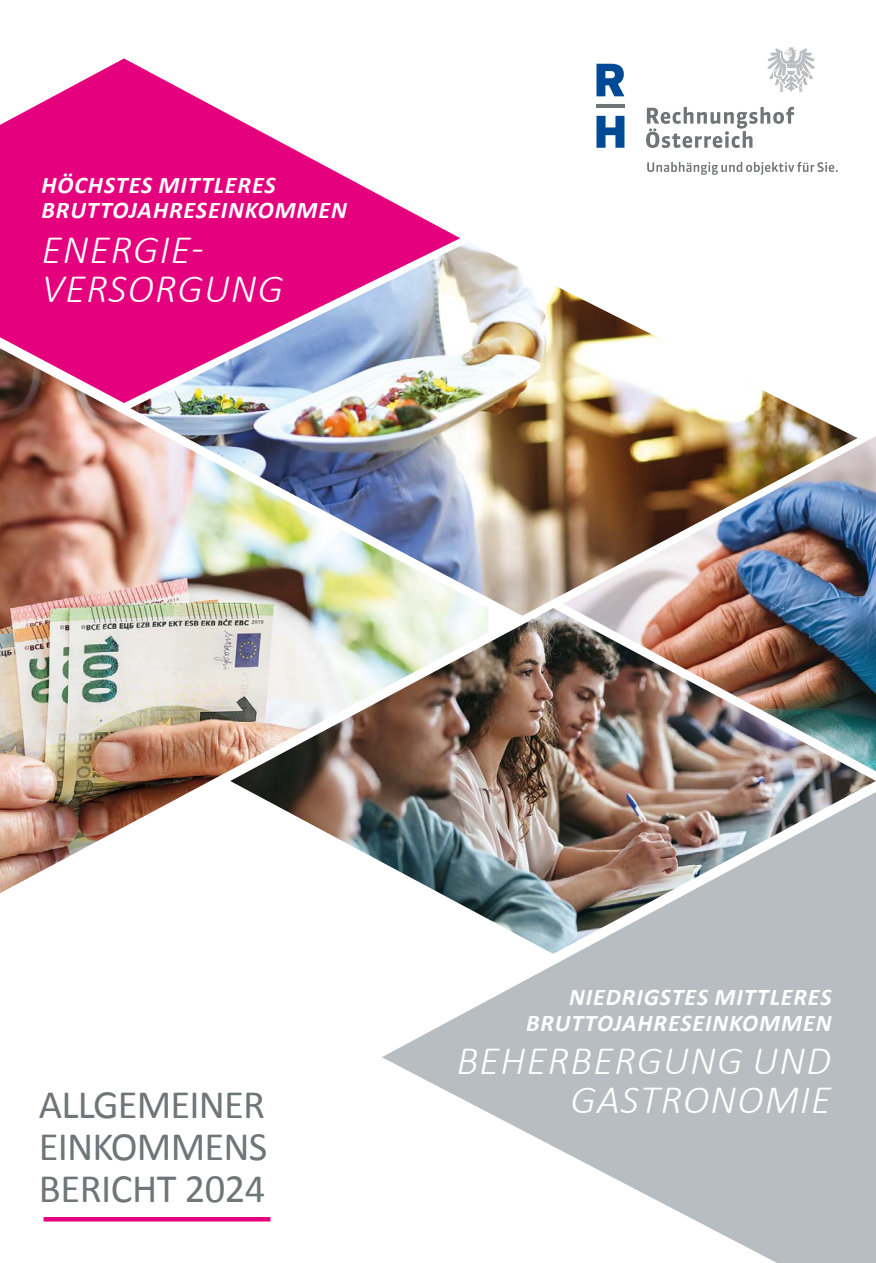
<style>
.page{position:relative;width:876px;height:1263px;background:#fff}
.page>*{position:absolute;margin:0;border:0;box-sizing:border-box;transform-origin:0 0}
.Typos_EKB_6Seiter_Subheader_Aussen{font:40.5px/39px "Calibri Light Italic 2";letter-spacing:.03em;color:#fff}
.Typos_EKB_6Seiter_AEB_Header{font:40.5px/42px "Calibri";letter-spacing:-.02em;color:#707578}
.Typos_EKB_6Seiter_Header_Aussen{font:italic 700 24px/25.5px "Calibri";letter-spacing:.04em;color:#fff;text-align:right}
.s1{font-family:"Calibri";font-weight:300;font-style:italic}
</style>
<div class="page">
<svg style="left:0;top:58px;width:460px;height:290px;fill:#e5007d"></svg>
<svg style="left:382px;top:954px;width:494px;height:309px;fill:#b7bdc0"></svg>
<hr style="left:44px;top:1217px;width:226px;height:4px;background:#e5007d">
<svg style="left:596px;top:116px;width:28px;height:32px"></svg>
<svg style="left:596px;top:64px;width:28px;height:32px"></svg>
<hr style="left:596px;top:104px;width:29px;height:4px;background:#707578">
<svg style="left:646px;top:107px;width:148px;height:41px"></svg>
<svg style="left:647px;top:162px;width:191px;height:13px"></svg>
<svg style="left:767px;top:47px;width:48px;height:45px"></svg>
<img style="left:439px;top:616px;width:437px;height:338px">
<img style="left:563px;top:436px;width:313px;height:335px">
<img style="left:130px;top:242px;width:728px;height:374px">
<img style="left:0;top:348px;width:488px;height:545px">
<h2 class="Typos_EKB_6Seiter_Header_Aussen" style="left:41px;top:171px;width:307px;text-align:left">HÖCHSTES MITTLERES<br>BRUTTOJAHRESEINKOMMEN</h2>
<h3 class="Typos_EKB_6Seiter_Subheader_Aussen" style="left:42px;top:229px;width:243px"><span class="s1">ENERGIE-<br></span>VERSORGUNG</h3>
<h1 class="Typos_EKB_6Seiter_AEB_Header" style="left:39px;top:1081px;width:228px">ALLGEMEINER</h1>
<h1 class="Typos_EKB_6Seiter_AEB_Header" style="left:39px;top:1123px;width:230px">EINKOMMENS<br>BERICHT 2024</h1>
<h2 class="Typos_EKB_6Seiter_Header_Aussen" style="left:526px;top:983px;width:307px">NIEDRIGSTES MITTLERES<br>BRUTTOJAHRESEINKOMMEN</h2>
<h3 class="Typos_EKB_6Seiter_Subheader_Aussen" style="left:457px;top:1040px;width:376px">BEHERBERGUNG UND</h3>
<h3 class="Typos_EKB_6Seiter_Subheader_Aussen" style="left:570px;top:1079px;width:262px">GASTRONOMIE</h3>
</div>
